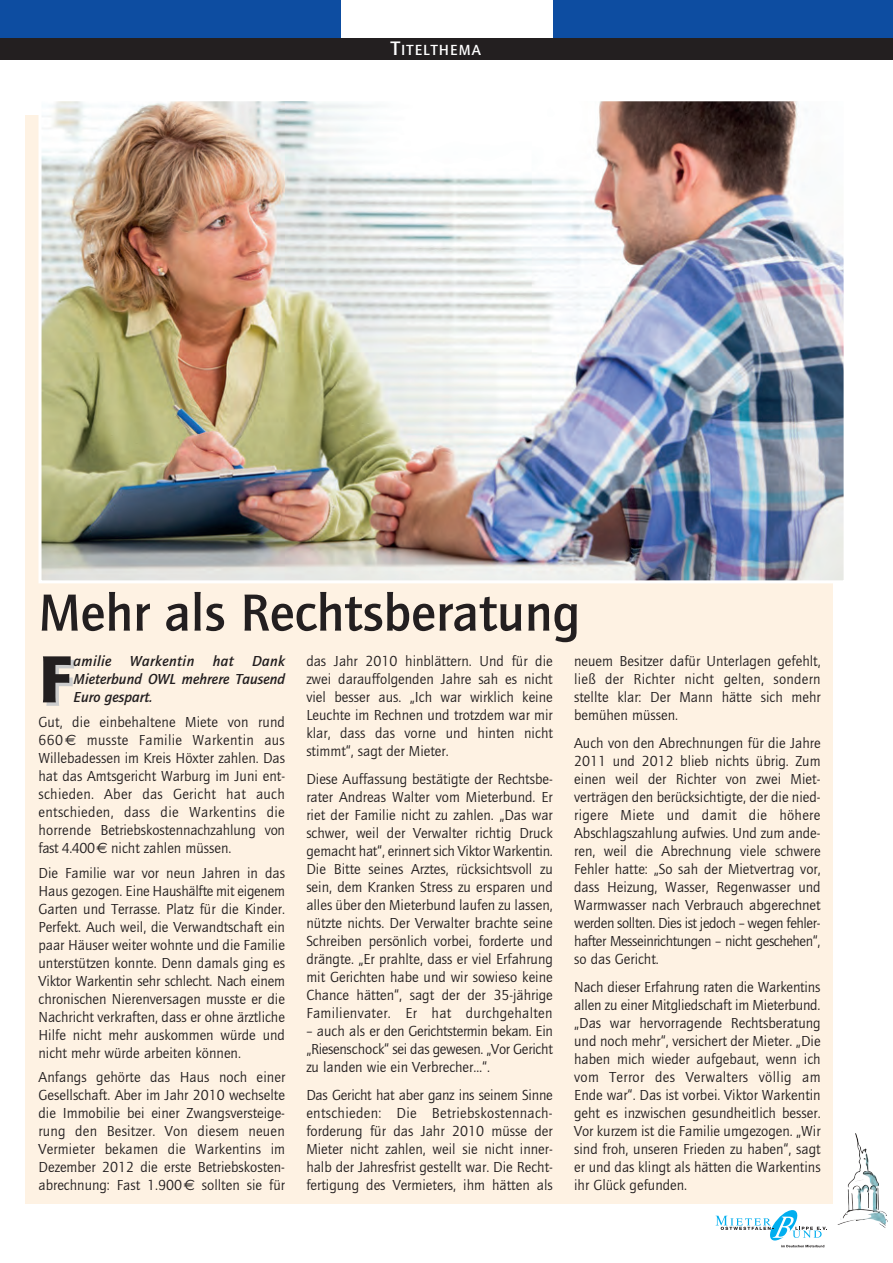
<style>
.page{position:relative;width:893px;height:1263px;background:#fff}
.page>*{position:absolute;margin:0;border:0;box-sizing:border-box;transform-origin:0 0}
.t1{font:800 69px "Quay";color:#231f20}
.t2{font:700 54px "Quay";color:#231f20}
.t3{font:700 15.15px "Quay";letter-spacing:.075em;color:#fff}
.t4{font:15px/18px "Quay";color:#231f20;text-align:justify}
.t5{font:italic 700 15px/18px "Quay";color:#231f20;text-align:justify}
.s1{font-size:20.25px}
.s2{font-family:"Euro Sans"}
</style>
<div class="page">
<div style="left:0;top:0;width:340px;height:43px;background:#0d4da1"></div>
<div style="left:553px;top:0;width:340px;height:43px;background:#0d4da1"></div>
<div style="left:0;top:38px;width:893px;height:22px;background:#231f20"></div>
<div style="left:26px;top:115px;width:807px;height:1088px;background:#fef2e3"></div>
<svg style="left:716px;top:1210px;width:111px;height:37px"></svg>
<img style="left:837px;top:1133px;width:51px;height:93px">
<img style="left:43px;top:102px;width:800px;height:477px">
<div style="left:39px;top:98px;width:808px;height:485px;border:3px solid #fff"></div>
<hr style="left:0;top:0;width:1px;height:43px;background:#0d4da1">
<p class="t3" style="left:391px;top:42px;width:92px"><span class="s1">T</span>ITELTHEMA</p>
<h2 class="t2" style="left:39px;top:582px;width:543px">Mehr als Rechtsberatung</h2>
<h1 class="t1" style="left:39px;top:639px;width:34px">F</h1>
<p class="t5" style="left:74px;top:652px;width:213px">amilie Warkentin hat Dank Mieterbund OWL mehrere Tausend Euro gespart.</p>
<p class="t4" style="left:39px;top:713px;width:248px">Gut, die einbehaltene Miete von rund 660<span class="s2">€</span> musste Familie Warkentin aus Willebadessen im Kreis Höxter zahlen. Das hat das Amtsgericht Warburg im Juni ent&shy;schieden. Aber das Gericht hat auch entschieden, dass die Warkentins die horrende Betriebskostennachzahlung von fast 4.400<span class="s2">€</span> nicht zahlen müssen.</p>
<p class="t4" style="left:39px;top:864px;width:248px">Die Familie war vor neun Jahren in das Haus gezogen. Eine Haushälfte mit eigenem Garten und Terrasse. Platz für die Kinder.<br>Perfekt. Auch weil, die Verwandtschaft ein paar Häuser weiter wohnte und die Familie unterstützen konnte. Denn damals ging es Viktor Warkentin sehr schlecht. Nach einem chronischen Nierenversagen musste er die Nachricht verkraften, dass er ohne ärztliche Hilfe nicht mehr auskommen würde und nicht mehr würde arbeiten können.</p>
<p class="t4" style="left:39px;top:1069px;width:248px">Anfangs gehörte das Haus noch einer Gesellschaft. Aber im Jahr 2010 wechselte die Immobilie bei einer Zwangsversteige&shy;rung den Besitzer. Von diesem neuen Vermieter bekamen die Warkentins im Dezember 2012 die erste Betriebskosten&shy;abrechnung: Fast 1.900<span class="s2">€</span> sollten sie für</p>
<p class="t4" style="left:306px;top:653px;width:248px">das Jahr 2010 hinblättern. Und für die zwei darauffolgenden Jahre sah es nicht viel besser aus. „Ich war wirklich keine Leuchte im Rechnen und trotzdem war mir klar, dass das vorne und hinten nicht stimmt“, sagt der Mieter.</p>
<p class="t4" style="left:306px;top:771px;width:248px">Diese Auffassung bestätigte der Rechtsbe&shy;rater Andreas Walter vom Mieterbund. Er riet der Familie nicht zu zahlen. „Das war schwer, weil der Verwalter richtig Druck gemacht hat“, erinnert sich Viktor Warkentin.<br>Die Bitte seines Arztes, rücksichtsvoll zu sein, dem Kranken Stress zu ersparen und alles über den Mieterbund laufen zu lassen, nützte nichts. Der Verwalter brachte seine Schreiben persönlich vorbei, forderte und drängte. „Er prahlte, dass er viel Erfahrung mit Gerichten habe und wir sowieso keine Chance hätten“, sagt der der 35-jährige Familienvater. Er hat durchgehalten</p>
<p class="t4" style="left:306px;top:1023px;width:248px">– auch als er den Gerichtstermin bekam. Ein „Riesenschock“ sei das gewesen. „Vor Gericht zu landen wie ein Verbrecher…“.</p>
<p class="t4" style="left:306px;top:1087px;width:248px">Das Gericht hat aber ganz ins seinem Sinne entschieden: Die Betriebskostennach&shy;forderung für das Jahr 2010 müsse der Mieter nicht zahlen, weil sie nicht inner&shy;halb der Jahresfrist gestellt war. Die Recht&shy;fertigung des Vermieters, ihm hätten als</p>
<p class="t4" style="left:574px;top:653px;width:248px">neuem Besitzer dafür Unterlagen gefehlt, ließ der Richter nicht gelten, sondern stellte klar: Der Mann hätte sich mehr bemühen müssen.</p>
<p class="t4" style="left:574px;top:735px;width:248px">Auch von den Abrechnungen für die Jahre 2011 und 2012 blieb nichts übrig. Zum einen weil der Richter von zwei Miet&shy;verträgen den berücksichtigte, der die nied&shy;rigere Miete und damit die höhere Abschlagszahlung aufwies. Und zum ande&shy;ren, weil die Abrechnung viele schwere Fehler hatte: „So sah der Mietvertrag vor, dass Heizung, Wasser, Regenwasser und Warmwasser nach Verbrauch abgerechnet werden sollten. Dies ist jedoch – wegen fehler&shy;hafter Messeinrichtungen – nicht geschehen“, so das Gericht.</p>
<p class="t4" style="left:574px;top:979px;width:248px">Nach dieser Erfahrung raten die Warkentins allen zu einer Mitgliedschaft im Mieterbund. „Das war hervorragende Rechtsberatung und noch mehr“, versichert der Mieter. „Die haben mich wieder aufgebaut, wenn ich vom Terror des Verwalters völlig am Ende war“. Das ist vorbei. Viktor Warkentin geht es inzwischen gesundheitlich besser.<br>Vor kurzem ist die Familie umgezogen. „Wir sind froh, unseren Frieden zu haben“, sagt er und das klingt als hätten die Warkentins ihr Glück gefunden.</p>
</div>
